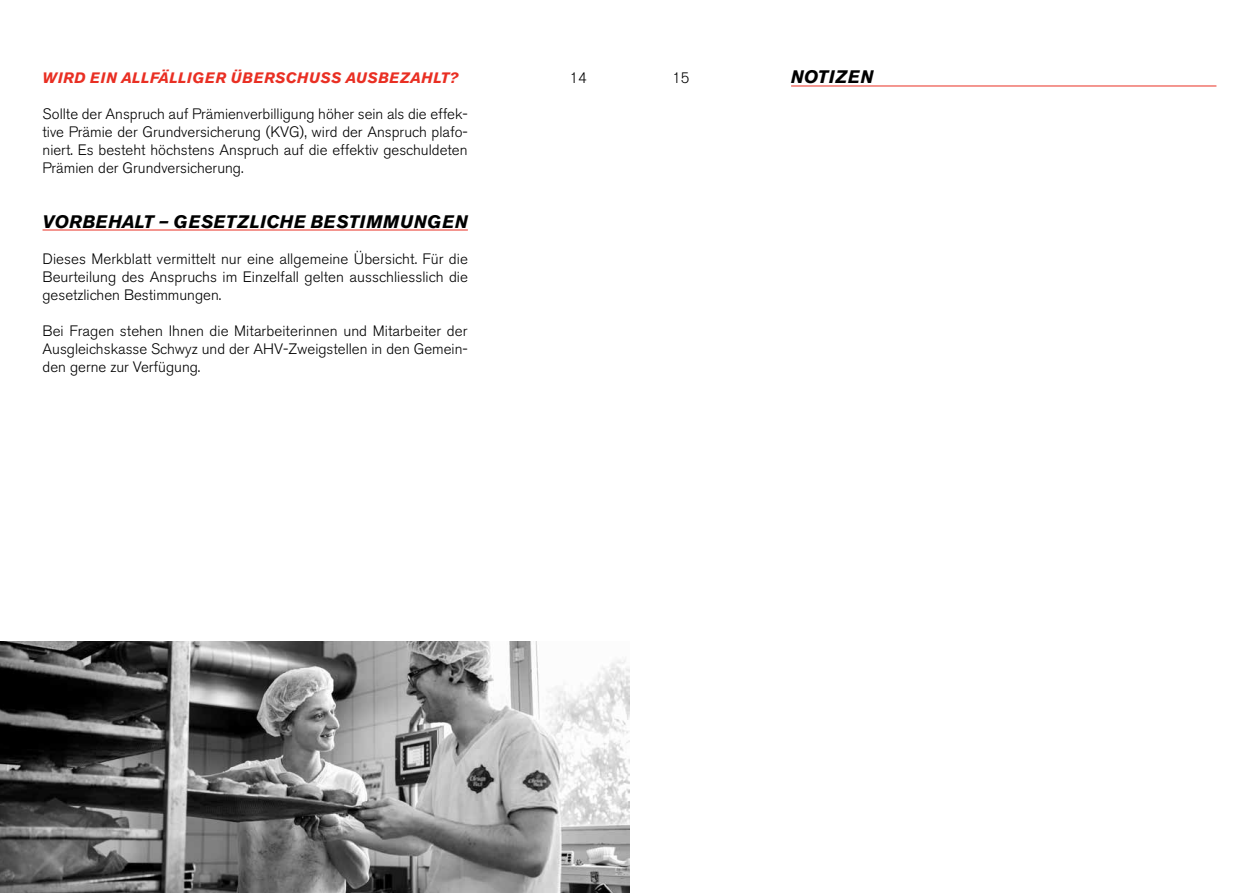
<style>
.page{position:relative;width:1259px;height:893px;background:#fff}
.page>*{position:absolute;margin:0;border:0;box-sizing:border-box;transform-origin:0 0}
.t1{font:italic 700 18px "Akzidenz Grotesk BE";letter-spacing:.02em;color:#000}
.t2{font:300 15px/18px "Akzidenz Grotesk BE";color:#000;text-align:justify}
.t3{font:italic 700 15px "Akzidenz Grotesk BE";letter-spacing:.03em;color:#e92f23}
</style>
<div class="page">
<hr style="left:43px;top:230px;width:425px;height:1px;background:#e92f23">
<hr style="left:791px;top:86px;width:425px;height:1px;background:#e92f23">
<img style="left:0;top:641px;width:629px;height:252px">
<p class="t3" style="left:43px;top:69px;width:417px">WIRD EIN ALLFÄLLIGER ÜBERSCHUSS AUSBEZAHLT?</p>
<p class="t2" style="left:569px;top:70px;width:19px">14</p>
<p class="t2" style="left:672px;top:70px;width:19px">15</p>
<p class="t2" style="left:43px;top:106px;width:427px">Sollte der Anspruch auf Prämienverbilligung höher sein als die effek&shy;tive Prämie der Grundversicherung (KVG), wird der Anspruch plafo&shy;niert. Es besteht höchstens Anspruch auf die effektiv geschuldeten Prämien der Grundversicherung.</p>
<p class="t1" style="left:43px;top:210px;width:427px">VORBEHALT – GESETZLICHE BESTIMMUNGEN</p>
<p class="t2" style="left:43px;top:250px;width:427px">Dieses Merkblatt vermittelt nur eine allgemeine Übersicht. Für die Beurteilung des Anspruchs im Einzelfall gelten ausschliesslich die gesetzlichen Bestimmungen.</p>
<p class="t2" style="left:43px;top:322px;width:427px">Bei Fragen stehen Ihnen die Mitarbeiterinnen und Mitarbeiter der Ausgleichskasse Schwyz und der AHV-Zweigstellen in den Gemein&shy;den gerne zur Verfügung.</p>
<p class="t1" style="left:791px;top:66px;width:84px">NOTIZEN</p>
</div>
